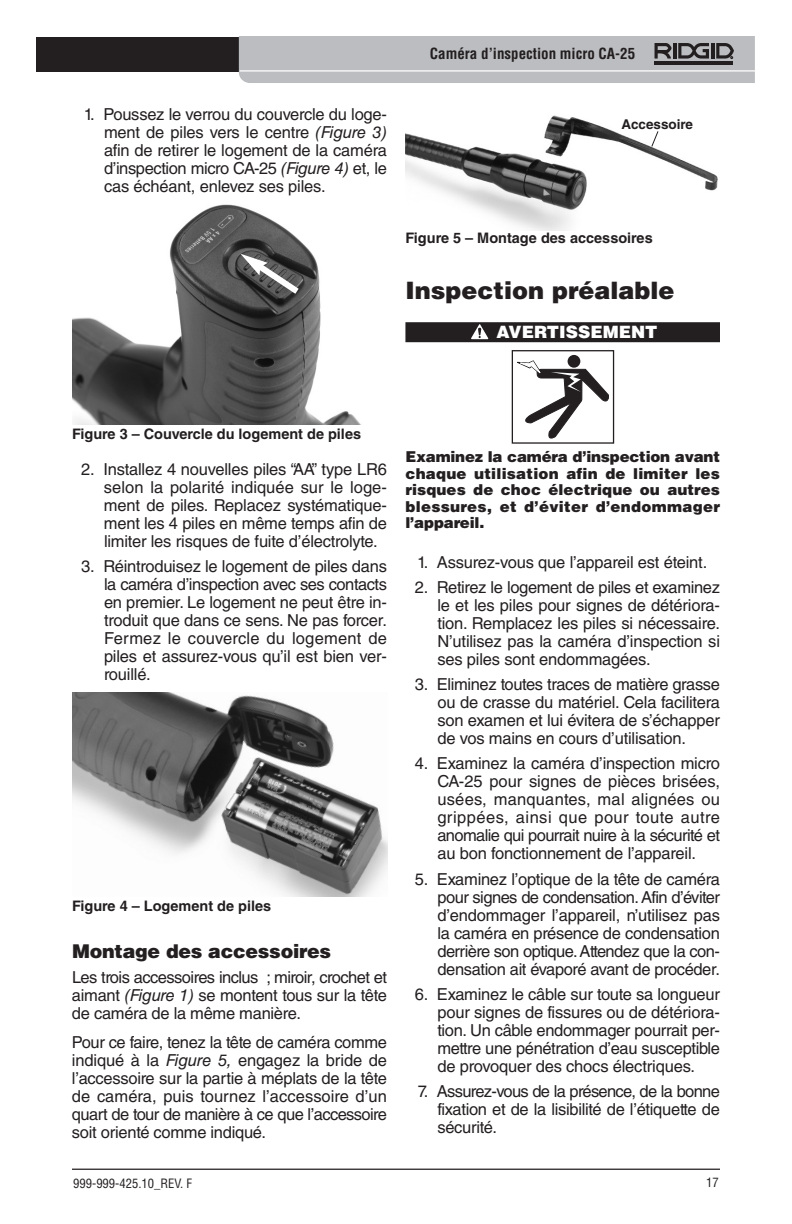
<style>
.page{position:relative;width:792px;height:1224px;background:#fff}
.page>*{position:absolute;margin:0;border:0;box-sizing:border-box;transform-origin:0 0}
.t1{font:900 24px "Helvetica LT Std";color:#231f20}
.t2{font:900 19px "Helvetica LT Std";letter-spacing:-.015em;color:#231f20}
.t3{font:900 17px "Helvetica LT Std";color:#fff}
.t4{font:16.4px/18px "Helvetica LT Std";letter-spacing:-.015em;color:#231f20;text-align:justify}
.t5{font:900 15px/16.4px "Helvetica LT Std";letter-spacing:.02em;color:#231f20;text-align:justify}
.t6{font:700 condensed 15px "Helvetica LT Std";color:#231f20}
.t7{font:700 14.4px "Helvetica LT Std";color:#231f20}
.t8{font:700 13.6px "Helvetica LT Std";color:#231f20}
.t9{font:condensed 12.6px "Helvetica LT Std";color:#231f20}
.s1{font-style:italic}
</style>
<div class="page">
<div style="left:36px;top:37px;width:353px;height:34px;background:#231f20"></div>
<svg style="left:239px;top:36px;width:516px;height:47px;background:#b8b8bb"></svg>
<hr style="left:72px;top:1169px;width:648px;height:1px;background:#231f20">
<div style="left:405px;top:322px;width:315px;height:20px;background:#231f20"></div>
<svg style="left:471px;top:338px;width:18px;height:2px"></svg>
<svg style="left:471px;top:324px;width:17px;height:15px"></svg>
<img style="left:406px;top:115px;width:312px;height:116px">
<svg style="left:651px;top:130px;width:8px;height:18px"></svg>
<div style="left:568px;top:355px;width:12px;height:13px;background:#231f20;border-radius:50%"></div>
<svg style="left:517px;top:361px;width:92px;height:77px"></svg>
<div style="left:512px;top:350px;width:102px;height:94px;border:1px solid #231f20"></div>
<img style="left:72px;top:204px;width:289px;height:221px">
<svg style="left:240px;top:254px;width:65px;height:46px;background:#626262"></svg>
<img style="left:72px;top:692px;width:315px;height:205px">
<p class="t4" style="left:104px;top:107px;width:285px;text-indent:-20px">1. Poussez le verrou du couvercle du loge&shy;ment de piles vers le centre <span class="s1">(Figure 3) </span>afin de retirer le logement de la caméra d’inspection micro CA-25 <span class="s1">(Figure 4)</span> et, le cas échéant, enlevez ses piles.</p>
<p class="t6" style="left:430px;top:47px;width:207px">Caméra d’inspection micro CA-25</p>
<p class="t8" style="left:622px;top:120px;width:73px">Accessoire</p>
<p class="t7" style="left:405px;top:233px;width:249px">Figure 5 – Montage des accessoires</p>
<h1 class="t1" style="left:405px;top:281px;width:270px">Inspection préalable</h1>
<p class="t3" style="left:497px;top:326px;width:162px">AVERTISSEMENT</p>
<p class="t7" style="left:72px;top:429px;width:291px">Figure 3 – Couvercle du logement de piles</p>
<p class="t4" style="left:104px;top:462px;width:285px;text-indent:-23px">2. Installez 4 nouvelles piles “AA” type LR6 selon la polarité indiquée sur le loge&shy;ment de piles. Replacez systématique&shy;ment les 4 piles en même temps afin de limiter les risques de fuite d’électrolyte.</p>
<p class="t4" style="left:104px;top:559px;width:285px;text-indent:-23px">3. Réintroduisez le logement de piles dans la caméra d’inspection avec ses contacts en premier. Le logement ne peut être in&shy;troduit que dans ce sens. Ne pas forcer.<br>Fermez le couvercle du logement de piles et assurez-vous qu’il est bien ver&shy;rouillé.</p>
<p class="t7" style="left:72px;top:901px;width:201px">Figure 4 – Logement de piles</p>
<p class="t2" style="left:72px;top:944px;width:261px">Montage des accessoires</p>
<p class="t4" style="left:72px;top:970px;width:317px">Les trois accessoires inclus ; miroir, crochet et aimant <span class="s1">(Figure 1)</span> se montent tous sur la tête de caméra de la même manière.</p>
<p class="t4" style="left:72px;top:1034px;width:317px">Pour ce faire, tenez la tête de caméra comme indiqué à la <span class="s1">Figure 5,</span> engagez la bride de l’accessoire sur la partie à méplats de la tête de caméra, puis tournez l’accessoire d’un quart de tour de manière à ce que l’accessoire soit orienté comme indiqué.</p>
<p class="t5" style="left:405px;top:450px;width:316px">Examinez la caméra d’inspection avant chaque utilisation afin de limiter les risques de choc électrique ou autres blessures, et d’éviter d’endommager l’appareil.</p>
<p class="t4" style="left:417px;top:555px;width:292px">1. Assurez-vous que l’appareil est éteint.</p>
<p class="t4" style="left:437px;top:580px;width:284px;text-indent:-23px">2. Retirez le logement de piles et examinez le et les piles pour signes de détériora&shy;tion. Remplacez les piles si nécessaire.<br>N’utilisez pas la caméra d’inspection si ses piles sont endommagées.</p>
<p class="t4" style="left:437px;top:677px;width:284px;text-indent:-23px">3. Eliminez toutes traces de matière grasse ou de crasse du matériel. Cela facilitera son examen et lui évitera de s’échapper de vos mains en cours d’utilisation.</p>
<p class="t4" style="left:437px;top:756px;width:284px;text-indent:-23px">4. Examinez la caméra d’inspection micro CA-25 pour signes de pièces brisées, usées, manquantes, mal alignées ou grippées, ainsi que pour toute autre anomalie qui pourrait nuire à la sécurité et au bon fonctionnement de l’appareil.</p>
<p class="t4" style="left:437px;top:871px;width:284px;text-indent:-23px">5. Examinez l’optique de la tête de caméra pour signes de condensation.Afin d’éviter d’endommager l’appareil, n’utilisez pas la caméra en présence de condensation derrière son optique.Attendez que la con&shy;densation ait évaporé avant de procéder.</p>
<p class="t4" style="left:437px;top:987px;width:284px;text-indent:-23px">6. Examinez le câble sur toute sa longueur pour signes de fissures ou de détériora&shy;tion. Un câble endommager pourrait per&shy;mettre une pénétration d’eau susceptible de provoquer des chocs électriques.</p>
<p class="t4" style="left:437px;top:1084px;width:284px;text-indent:-20px">7. Assurez-vous de la présence, de la bonne fixation et de la lisibilité de l’étiquette de sécurité.</p>
<p class="t9" style="left:73px;top:1179px;width:120px">999-999-425.10_REV. F</p>
<p class="t9" style="left:706px;top:1177px;width:14px">17</p>
</div>
